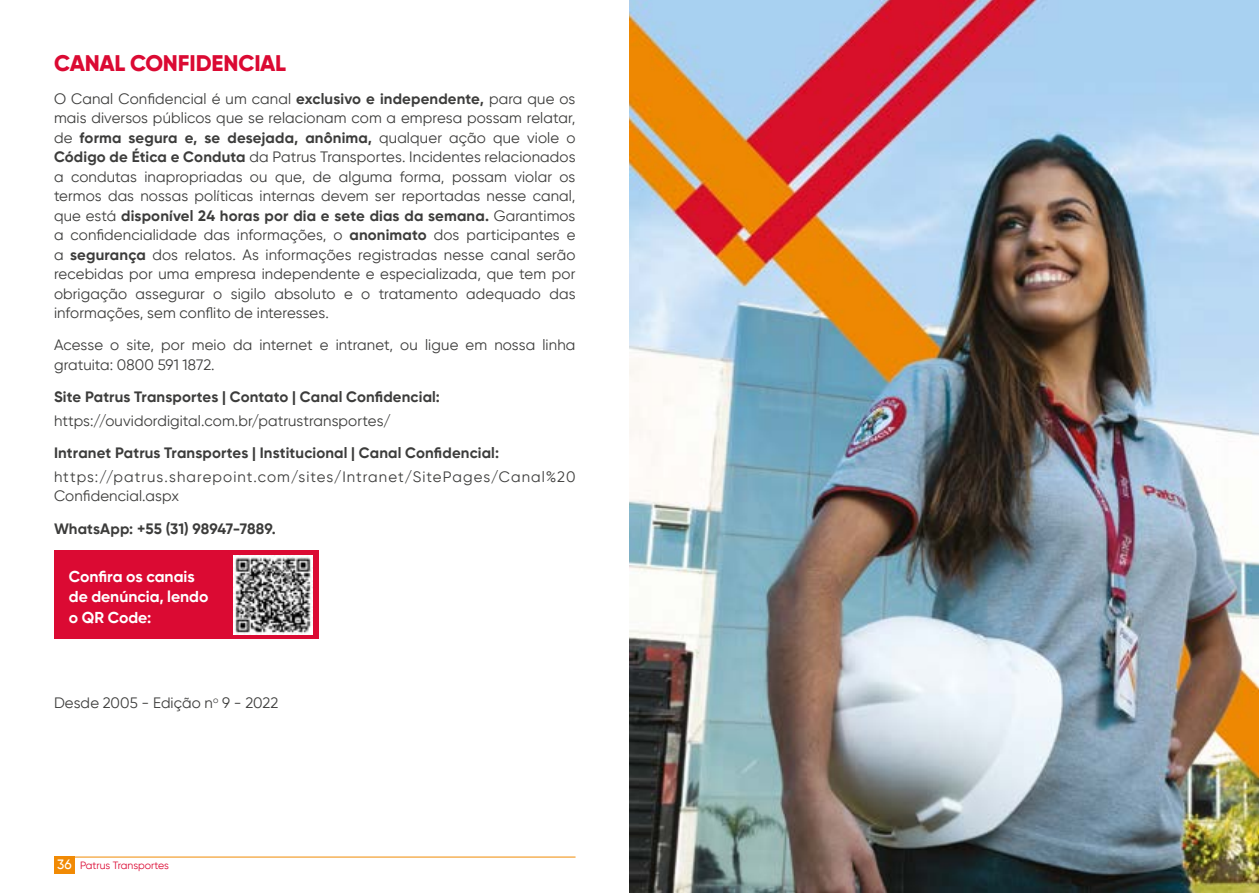
<style>
.page{position:relative;width:1259px;height:893px;background:#fff}
.page>*{position:absolute;margin:0;border:0;box-sizing:border-box;transform-origin:0 0}
.t1{font:800 22.5px "Gilroy";letter-spacing:-.015em;color:#db0a33}
.t2{font:700 15.75px/20.2px "Gilroy";color:#fff}
.t3{font:15px/19.5px "Gilroy";letter-spacing:.01em;color:#3c3c3b;text-align:justify}
.t4{font:700 15px "Gilroy";letter-spacing:.01em;color:#3c3c3b}
.t5{font:15px/19.5px "Gilroy";letter-spacing:.07em;color:#3c3c3b}
.t6{font:10.5px "Gilroy";color:#db0a33}
.s1{font-weight:700}
.s2{font-weight:500;font-size:13.5px;color:#fff}
</style>
<div class="page">
<hr style="left:73px;top:857px;width:502px;height:1px;background:#f18a04">
<div style="left:54px;top:857px;width:21px;height:17px;background:#f18a04"></div>
<div style="left:54px;top:550px;width:265px;height:89px;background:#db0a33"></div>
<img style="left:233px;top:555px;width:79px;height:79px">
<img style="left:629px;top:0;width:630px;height:893px">
<h1 class="t1" style="left:54px;top:49px;width:233px">CANAL CONFIDENCIAL</h1>
<p class="t3" style="left:54px;top:88px;width:523px">O Canal Confidencial é um canal <span class="s1">exclusivo e independente,</span> para que os mais diversos públicos que se relacionam com a empresa possam relatar, de <span class="s1">forma segura e, se desejada, anônima,</span> qualquer ação que viole o <span class="s1">Código de Ética e Conduta</span> da Patrus Transportes. Incidentes relacionados a condutas inapropriadas ou que, de alguma forma, possam violar os termos das nossas políticas internas devem ser reportadas nesse canal, que está <span class="s1">disponível 24 horas por dia e sete dias da semana.</span> Garantimos a confidencialidade das informações, o <span class="s1">anonimato</span> dos participantes e a <span class="s1">segurança</span> dos relatos. As informações registradas nesse canal serão recebidas por uma empresa independente e especializada, que tem por obrigação assegurar o sigilo absoluto e o tratamento adequado das informações, sem conflito de interesses.</p>
<p class="t3" style="left:54px;top:335px;width:523px">Acesse o site, por meio da internet e intranet, ou ligue em nossa linha gratuita: 0800 591 1872.</p>
<p class="t4" style="left:54px;top:388px;width:387px">Site Patrus Transportes | Contato | Canal Confidencial:</p>
<p class="t3" style="left:54px;top:411px;width:338px">https://ouvidordigital.com.br/patrustransportes/</p>
<p class="t4" style="left:54px;top:444px;width:446px">Intranet Patrus Transportes | Institucional | Canal Confidencial:</p>
<p class="t5" style="left:54px;top:467px;width:523px">https://patrus.sharepoint.com/sites/Intranet/SitePages/Canal%20<br>Confidencial.aspx</p>
<p class="t4" style="left:54px;top:519px;width:223px">WhatsApp: +55 (31) 98947-7889.</p>
<p class="t2" style="left:69px;top:566px;width:141px">Confira os canais de denúncia, lendo o QR Code:</p>
<p class="t3" style="left:54px;top:693px;width:226px">Desde 2005 - Edição n<sup>o</sup> 9 - 2022</p>
<p class="t6" style="left:57px;top:859px;width:113px"><span class="s2">36</span> Patrus Transportes</p>
</div>
